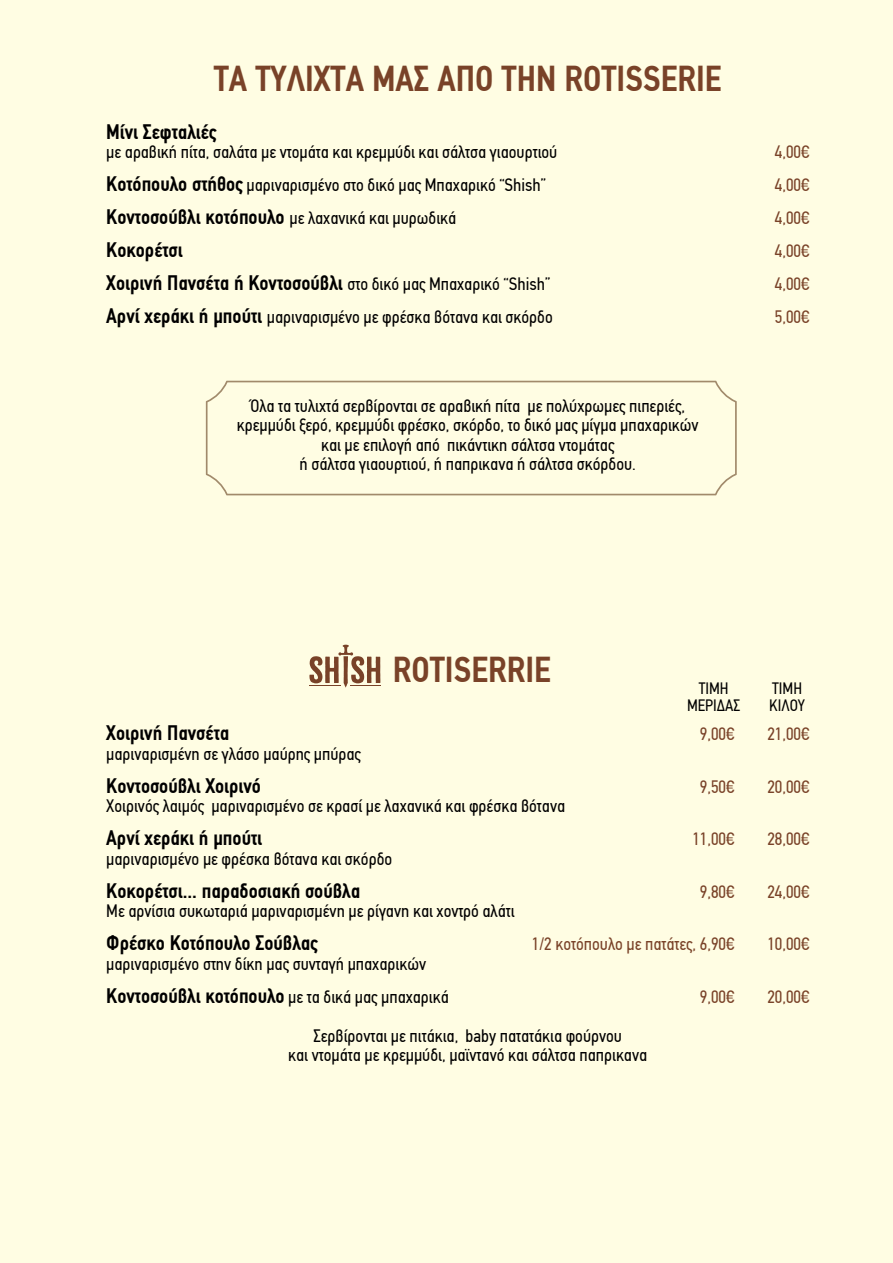
<style>
.page{position:relative;width:893px;height:1263px;background:#fffde3}
.page>*{position:absolute;margin:0;border:0;box-sizing:border-box;transform-origin:0 0}
.t1{font:700 36px "PF Din Text Condensed";color:#794228}
.t2{font:700 21px "PF Din Text Condensed";color:#000}
.t3{font:18px/19.5px "PF Din Text Condensed";color:#000;text-align:center}
.t4{font:18px "PF Din Text Condensed";color:#794228}
.t5{font:16.5px/16.5px "PF Din Text Condensed";color:#000;text-align:center}
.s1{font-weight:700;font-size:21px}
.s2{font-weight:400;font-size:18px}
</style>
<div class="page">
<svg style="left:206px;top:381px;width:531px;height:114px"></svg>
<svg style="left:309px;top:645px;width:71px;height:43px"></svg>
<hr style="left:350px;top:686px;width:30px;height:1px;background:#794228">
<hr style="left:310px;top:686px;width:31px;height:1px;background:#794228">
<h1 class="t1" style="left:214px;top:57px;width:509px">ΤΑ ΤΥΛΙΧΤΑ ΜΑΣ ΑΠΟ ΤΗΝ ROTISSERIE</h1>
<p class="t2" style="left:106px;top:119px;width:112px">Μίνι Σεφταλιές</p>
<p class="t3" style="left:106px;top:142px;width:453px">με αραβική πίτα, σαλάτα με ντομάτα και κρεμμύδι και σάλτσα γιαουρτιού</p>
<p class="t4" style="left:775px;top:142px;width:36px">4,00€</p>
<p class="t3" style="left:106px;top:175px;width:441px"><span class="s1">Κοτόπουλο στήθος</span> μαριναρισμένο στο δικό μας Μπαχαρικό “Shish”</p>
<p class="t4" style="left:775px;top:175px;width:36px">4,00€</p>
<p class="t3" style="left:106px;top:208px;width:351px"><span class="s1">Κοντοσούβλι κοτόπουλο</span> με λαχανικά και μυρωδικά</p>
<p class="t4" style="left:775px;top:208px;width:36px">4,00€</p>
<p class="t2" style="left:106px;top:238px;width:78px">Κοκορέτσι</p>
<p class="t4" style="left:775px;top:241px;width:36px">4,00€</p>
<p class="t2" style="left:106px;top:271px;width:446px">Χοιρινή Πανσέτα ή Κοντοσούβλι <span class="s2">στο δικό μας Μπαχαρικό “Shish”</span></p>
<p class="t4" style="left:775px;top:274px;width:36px">4,00€</p>
<p class="t3" style="left:106px;top:307px;width:448px"><span class="s1">Αρνί χεράκι ή μπούτι</span> μαριναρισμένο με φρέσκα βότανα και σκόρδο</p>
<p class="t4" style="left:775px;top:307px;width:36px">5,00€</p>
<p class="t3" style="left:237px;top:396px;width:463px">Όλα τα τυλιχτά σερβίρονται σε αραβική πίτα με πολύχρωμες πιπεριές, κρεμμύδι ξερό, κρεμμύδι φρέσκο, σκόρδο, το δικό μας μίγμα μπαχαρικών και με επιλογή από πικάντικη σάλτσα ντομάτας<br>ή σάλτσα γιαουρτιού, ή παπρικανα ή σάλτσα σκόρδου.</p>
<h1 class="t1" style="left:393px;top:648px;width:160px">ROTISERRIE</h1>
<p class="t5" style="left:687px;top:681px;width:55px">ΤΙΜΗ<br>ΜΕΡΙΔΑΣ</p>
<p class="t5" style="left:769px;top:681px;width:37px;text-align:left">ΤΙΜΗ<br>ΚΙΛΟΥ</p>
<p class="t2" style="left:106px;top:721px;width:124px">Χοιρινή Πανσέτα</p>
<p class="t4" style="left:700px;top:724px;width:36px">9,00€</p>
<p class="t4" style="left:767px;top:724px;width:44px">21,00€</p>
<p class="t3" style="left:106px;top:744px;width:256px">μαριναρισμένη σε γλάσο μαύρης μπύρας</p>
<p class="t2" style="left:106px;top:773px;width:156px">Kοντοσούβλι Χοιρινό</p>
<p class="t4" style="left:700px;top:776px;width:36px">9,50€</p>
<p class="t4" style="left:767px;top:776px;width:44px">20,00€</p>
<p class="t3" style="left:106px;top:796px;width:460px">Χοιρινός λαιμός μαριναρισμένο σε κρασί με λαχανικά και φρέσκα βότανα</p>
<p class="t2" style="left:106px;top:826px;width:157px">Αρνί χεράκι ή μπούτι</p>
<p class="t4" style="left:692px;top:829px;width:44px">11,00€</p>
<p class="t4" style="left:767px;top:829px;width:44px">28,00€</p>
<p class="t3" style="left:106px;top:849px;width:287px">μαριναρισμένο με φρέσκα βότανα και σκόρδο</p>
<p class="t2" style="left:106px;top:878px;width:255px">Κοκορέτσι... παραδοσιακή σούβλα</p>
<p class="t4" style="left:700px;top:881px;width:36px">9,80€</p>
<p class="t4" style="left:767px;top:881px;width:44px">24,00€</p>
<p class="t3" style="left:106px;top:901px;width:410px">Με αρνίσια συκωταριά μαριναρισμένη με ρίγανη και χοντρό αλάτι</p>
<p class="t2" style="left:106px;top:931px;width:213px">Φρέσκο Κοτόπουλο Σούβλας</p>
<p class="t4" style="left:532px;top:934px;width:204px">1/2 κοτόπουλο με πατάτες, 6,90€</p>
<p class="t4" style="left:767px;top:934px;width:44px">10,00€</p>
<p class="t3" style="left:106px;top:954px;width:321px">μαριναρισμένο στην δίκη μας συνταγή μπαχαρικών</p>
<p class="t2" style="left:106px;top:983px;width:344px">Κοντοσούβλι κοτόπουλο <span class="s2">με τα δικά μας μπαχαρικά</span></p>
<p class="t4" style="left:700px;top:986px;width:36px">9,00€</p>
<p class="t4" style="left:767px;top:986px;width:44px">20,00€</p>
<p class="t3" style="left:288px;top:1026px;width:361px">Σερβίρονται με πιτάκια, baby πατατάκια φούρνου<br>και ντομάτα με κρεμμύδι, μαϊντανό και σάλτσα παπρικανα</p>
</div>
